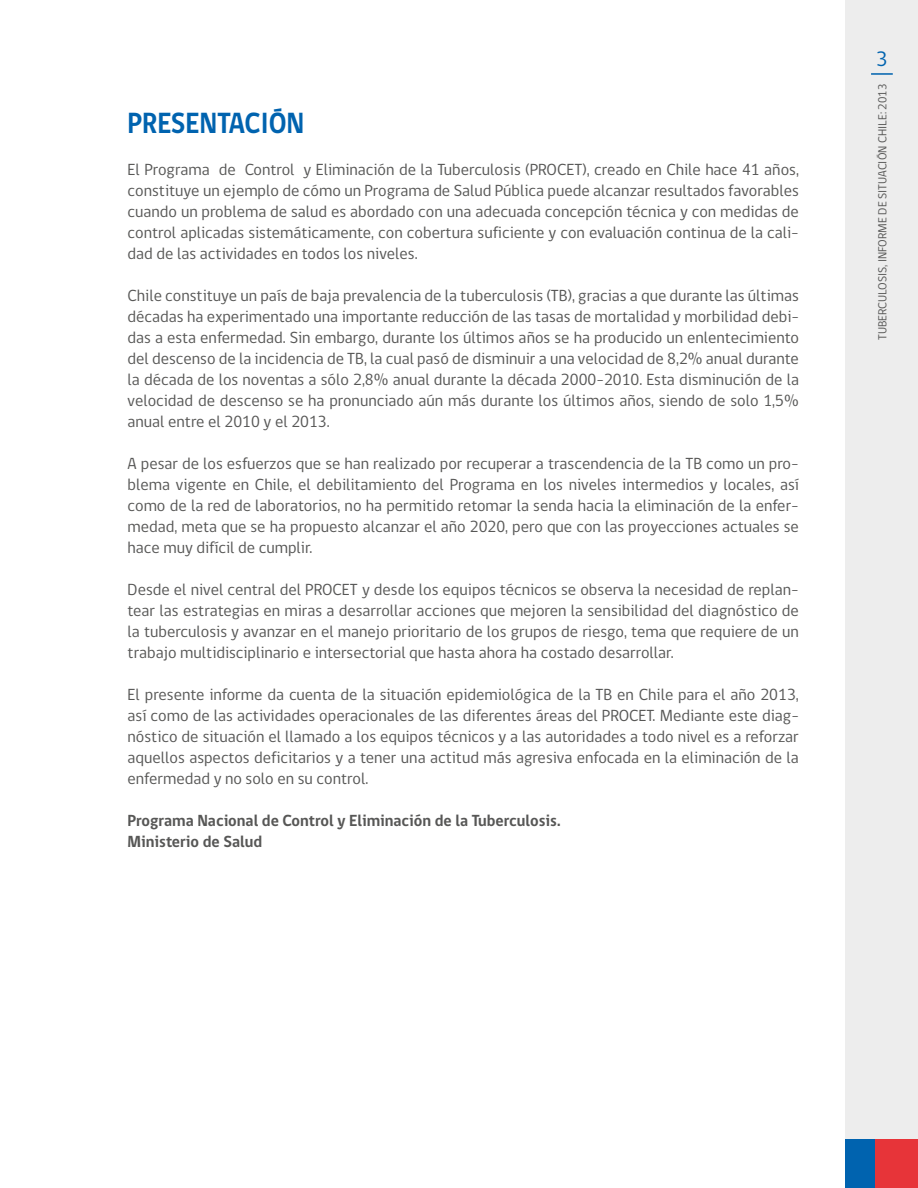
<style>
.page{position:relative;width:918px;height:1188px;background:#fff}
.page>*{position:absolute;margin:0;border:0;box-sizing:border-box;transform-origin:0 0}
.t1{font:700 30px "gob CL";color:#0063af;scale:.9 1}
.t2{font:21.3px "gob CL";color:#0063af}
.t3{font:16.5px/21px "gob CL";color:#575756;text-align:justify}
.t4{font:700 16.5px/21px "gob CL";color:#575756}
.t5{font:12px "gob CL";color:#575756}
</style>
<div class="page">
<div style="left:845px;top:0;width:73px;height:1188px;background:#ededed"></div>
<div style="left:845px;top:1139px;width:30px;height:49px;background:#0063af"></div>
<div style="left:875px;top:1139px;width:43px;height:49px;background:#e73439"></div>
<hr style="left:871px;top:73px;width:22px;height:2px;background:#0063af">
<h1 class="t1" style="left:128px;top:103px;width:34px">Presentación</h1>
<p class="t3" style="left:128px;top:159px;width:673px">El Programa de Control y Eliminación de la Tuberculosis (PROCET), creado en Chile hace 41 años, constituye un ejemplo de cómo un Programa de Salud Pública puede alcanzar resultados favorables cuando un problema de salud es abordado con una adecuada concepción técnica y con medidas de control aplicadas sistemáticamente, con cobertura suficiente y con evaluación continua de la cali&shy;dad de las actividades en todos los niveles.</p>
<p class="t3" style="left:128px;top:285px;width:673px">Chile constituye un país de baja prevalencia de la tuberculosis (TB), gracias a que durante las últimas décadas ha experimentado una importante reducción de las tasas de mortalidad y morbilidad debi&shy;das a esta enfermedad. Sin embargo, durante los últimos años se ha producido un enlentecimiento del descenso de la incidencia de TB, la cual pasó de disminuir a una velocidad de 8,2% anual durante la década de los noventas a sólo 2,8% anual durante la década 2000-2010. Esta disminución de la velocidad de descenso se ha pronunciado aún más durante los últimos años, siendo de solo 1,5% anual entre el 2010 y el 2013.</p>
<p class="t3" style="left:128px;top:453px;width:673px">A pesar de los esfuerzos que se han realizado por recuperar a trascendencia de la TB como un pro&shy;blema vigente en Chile, el debilitamiento del Programa en los niveles intermedios y locales, así como de la red de laboratorios, no ha permitido retomar la senda hacia la eliminación de la enfer&shy;medad, meta que se ha propuesto alcanzar el año 2020, pero que con las proyecciones actuales se hace muy difícil de cumplir.</p>
<p class="t3" style="left:128px;top:580px;width:673px">Desde el nivel central del PROCET y desde los equipos técnicos se observa la necesidad de replan&shy;tear las estrategias en miras a desarrollar acciones que mejoren la sensibilidad del diagnóstico de la tuberculosis y avanzar en el manejo prioritario de los grupos de riesgo, tema que requiere de un trabajo multidisciplinario e intersectorial que hasta ahora ha costado desarrollar.</p>
<p class="t3" style="left:128px;top:685px;width:673px">El presente informe da cuenta de la situación epidemiológica de la TB en Chile para el año 2013, así como de las actividades operacionales de las diferentes áreas del PROCET. Mediante este diag&shy;nóstico de situación el llamado a los equipos técnicos y a las autoridades a todo nivel es a reforzar aquellos aspectos deficitarios y a tener una actitud más agresiva enfocada en la eliminación de la enfermedad y no solo en su control.</p>
<p class="t4" style="left:128px;top:810px;width:434px">Programa Nacional de Control y Eliminación de la Tuberculosis.<br>Ministerio de Salud</p>
<p class="t2" style="left:876px;top:44px;width:13px">3</p>
<p class="t5" style="left:874px;top:340px;width:258px;rotate:-90deg">TUBERCULOSIS, INFORME DE SITUACIÓN CHILE: 2013</p>
</div>
